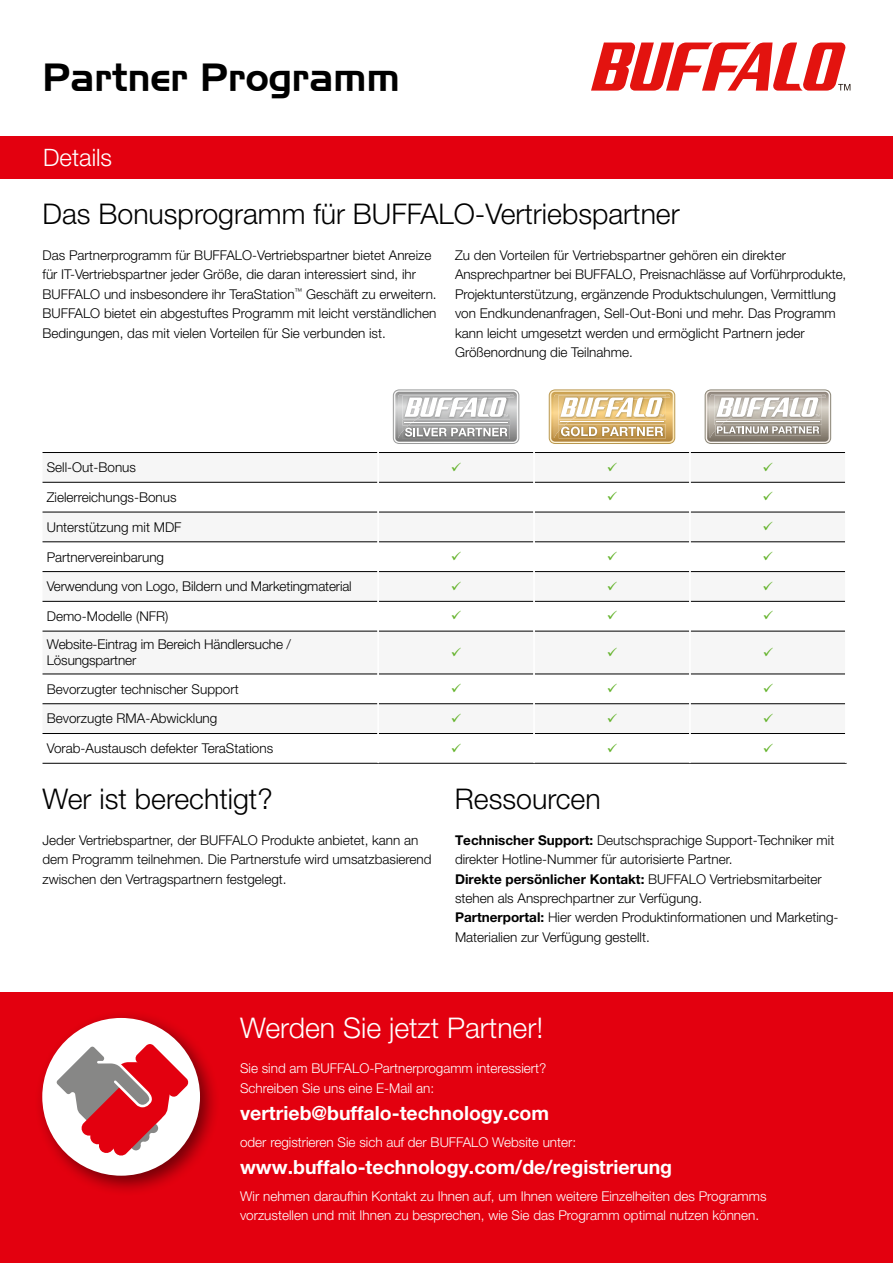
<style>
.page{position:relative;width:893px;height:1263px;background:#fff}
.page>*{position:absolute;margin:0;border:0;box-sizing:border-box;transform-origin:0 0}
.t1{font:39.15px "Slicker";color:#000}
.t2{font:300 28.5px "Helvetica Neue LT Pro";color:#000}
.t3{font:300 28.5px "Helvetica Neue LT Pro";color:#fff}
.t4{font:300 24px "Helvetica Neue LT Pro";color:#fff}
.t5{font:700 19.5px "Helvetica Neue LT Pro";color:#fff}
.t6{font:300 13.5px/19.5px "Helvetica Neue LT Pro";color:#000}
.t7{font:300 13.5px/19.5px "Helvetica Neue LT Pro";color:#fff}
.s1{font-weight:700}
</style>
<div class="page">
<div style="left:0;top:992px;width:893px;height:271px;background:#e3000f"></div>
<svg style="left:591px;top:43px;width:259px;height:48px"></svg>
<div style="left:0;top:136px;width:893px;height:43px;background:#e3000f"></div>
<div style="left:43px;top:453px;width:802px;height:29px;background:#f6f6f6"></div>
<svg style="left:43px;top:511px;width:802px;height:252px;fill:#f6f6f6"></svg>
<hr style="left:43px;top:452px;width:334px;height:1px;background:#000">
<hr style="left:379px;top:452px;width:154px;height:1px;background:#000">
<hr style="left:535px;top:452px;width:154px;height:1px;background:#000">
<hr style="left:691px;top:452px;width:154px;height:1px;background:#000">
<hr style="left:43px;top:482px;width:334px;height:1px;background:#000">
<hr style="left:379px;top:482px;width:154px;height:1px;background:#000">
<hr style="left:535px;top:482px;width:154px;height:1px;background:#000">
<hr style="left:691px;top:482px;width:154px;height:1px;background:#000">
<hr style="left:43px;top:512px;width:334px;height:1px;background:#000">
<hr style="left:379px;top:512px;width:154px;height:1px;background:#000">
<hr style="left:535px;top:512px;width:154px;height:1px;background:#000">
<hr style="left:691px;top:512px;width:154px;height:1px;background:#000">
<hr style="left:43px;top:541px;width:334px;height:1px;background:#000">
<hr style="left:379px;top:541px;width:154px;height:1px;background:#000">
<hr style="left:535px;top:541px;width:154px;height:1px;background:#000">
<hr style="left:691px;top:541px;width:154px;height:1px;background:#000">
<hr style="left:43px;top:571px;width:334px;height:1px;background:#000">
<hr style="left:379px;top:571px;width:154px;height:1px;background:#000">
<hr style="left:535px;top:571px;width:154px;height:1px;background:#000">
<hr style="left:691px;top:571px;width:154px;height:1px;background:#000">
<hr style="left:43px;top:601px;width:334px;height:1px;background:#000">
<hr style="left:379px;top:601px;width:154px;height:1px;background:#000">
<hr style="left:535px;top:601px;width:154px;height:1px;background:#000">
<hr style="left:691px;top:601px;width:154px;height:1px;background:#000">
<hr style="left:43px;top:631px;width:334px;height:1px;background:#000">
<hr style="left:379px;top:631px;width:154px;height:1px;background:#000">
<hr style="left:535px;top:631px;width:154px;height:1px;background:#000">
<hr style="left:691px;top:631px;width:154px;height:1px;background:#000">
<hr style="left:43px;top:763px;width:335px;height:1px;background:#000">
<hr style="left:378px;top:763px;width:156px;height:1px;background:#000">
<hr style="left:534px;top:763px;width:156px;height:1px;background:#000">
<hr style="left:690px;top:763px;width:157px;height:1px;background:#000">
<hr style="left:43px;top:674px;width:334px;height:1px;background:#000">
<hr style="left:379px;top:674px;width:154px;height:1px;background:#000">
<hr style="left:535px;top:674px;width:154px;height:1px;background:#000">
<hr style="left:691px;top:674px;width:154px;height:1px;background:#000">
<hr style="left:43px;top:703px;width:334px;height:1px;background:#000">
<hr style="left:379px;top:703px;width:154px;height:1px;background:#000">
<hr style="left:535px;top:703px;width:154px;height:1px;background:#000">
<hr style="left:691px;top:703px;width:154px;height:1px;background:#000">
<hr style="left:43px;top:733px;width:334px;height:1px;background:#000">
<hr style="left:379px;top:733px;width:154px;height:1px;background:#000">
<hr style="left:535px;top:733px;width:154px;height:1px;background:#000">
<hr style="left:691px;top:733px;width:154px;height:1px;background:#000">
<hr style="left:689px;top:452px;width:2px;height:30px;background:#fff">
<hr style="left:689px;top:482px;width:2px;height:30px;background:#fff">
<hr style="left:689px;top:512px;width:2px;height:30px;background:#fff">
<hr style="left:689px;top:542px;width:2px;height:30px;background:#fff">
<hr style="left:689px;top:572px;width:2px;height:29px;background:#fff">
<hr style="left:689px;top:631px;width:2px;height:43px;background:#fff">
<hr style="left:689px;top:674px;width:2px;height:30px;background:#fff">
<hr style="left:689px;top:704px;width:2px;height:29px;background:#fff">
<hr style="left:689px;top:733px;width:2px;height:30px;background:#fff">
<hr style="left:377px;top:452px;width:2px;height:30px;background:#fff">
<hr style="left:377px;top:482px;width:2px;height:30px;background:#fff">
<hr style="left:377px;top:512px;width:2px;height:30px;background:#fff">
<hr style="left:377px;top:542px;width:2px;height:30px;background:#fff">
<hr style="left:377px;top:572px;width:2px;height:29px;background:#fff">
<hr style="left:377px;top:601px;width:2px;height:30px;background:#fff">
<hr style="left:377px;top:631px;width:2px;height:43px;background:#fff">
<hr style="left:377px;top:674px;width:2px;height:30px;background:#fff">
<hr style="left:377px;top:704px;width:2px;height:29px;background:#fff">
<hr style="left:377px;top:733px;width:2px;height:30px;background:#fff">
<hr style="left:533px;top:452px;width:2px;height:30px;background:#fff">
<hr style="left:533px;top:482px;width:2px;height:30px;background:#fff">
<hr style="left:533px;top:512px;width:2px;height:30px;background:#fff">
<hr style="left:533px;top:542px;width:2px;height:30px;background:#fff">
<hr style="left:533px;top:572px;width:2px;height:29px;background:#fff">
<hr style="left:533px;top:601px;width:2px;height:30px;background:#fff">
<hr style="left:689px;top:601px;width:2px;height:30px;background:#fff">
<hr style="left:533px;top:631px;width:2px;height:43px;background:#fff">
<hr style="left:533px;top:674px;width:2px;height:30px;background:#fff">
<hr style="left:533px;top:704px;width:2px;height:29px;background:#fff">
<hr style="left:533px;top:733px;width:2px;height:30px;background:#fff">
<svg style="left:393px;top:389px;width:126px;height:55px"></svg>
<svg style="left:549px;top:389px;width:126px;height:55px"></svg>
<svg style="left:705px;top:389px;width:126px;height:55px"></svg>
<div style="left:34px;top:1010px;width:187px;height:186px;background:#000;opacity:.5"></div>
<div style="left:42px;top:1018px;width:158px;height:158px;background:#fff;border-radius:50%"></div>
<svg style="left:49px;top:1039px;width:144px;height:121px"></svg>
<svg style="left:452px;top:462px;width:9px;height:9px"></svg>
<svg style="left:608px;top:462px;width:9px;height:9px"></svg>
<svg style="left:764px;top:462px;width:9px;height:9px"></svg>
<svg style="left:764px;top:522px;width:9px;height:8px"></svg>
<svg style="left:452px;top:551px;width:9px;height:9px"></svg>
<svg style="left:608px;top:551px;width:9px;height:9px"></svg>
<svg style="left:764px;top:551px;width:9px;height:9px"></svg>
<svg style="left:452px;top:581px;width:9px;height:9px"></svg>
<svg style="left:608px;top:581px;width:9px;height:9px"></svg>
<svg style="left:764px;top:581px;width:9px;height:9px"></svg>
<svg style="left:452px;top:611px;width:9px;height:9px"></svg>
<svg style="left:608px;top:611px;width:9px;height:9px"></svg>
<svg style="left:764px;top:611px;width:9px;height:9px"></svg>
<svg style="left:452px;top:647px;width:9px;height:9px"></svg>
<svg style="left:608px;top:647px;width:9px;height:9px"></svg>
<svg style="left:764px;top:647px;width:9px;height:9px"></svg>
<svg style="left:452px;top:684px;width:9px;height:8px"></svg>
<svg style="left:608px;top:684px;width:9px;height:8px"></svg>
<svg style="left:764px;top:684px;width:9px;height:8px"></svg>
<svg style="left:452px;top:713px;width:9px;height:9px"></svg>
<svg style="left:608px;top:713px;width:9px;height:9px"></svg>
<svg style="left:764px;top:713px;width:9px;height:9px"></svg>
<svg style="left:452px;top:743px;width:9px;height:9px"></svg>
<svg style="left:608px;top:743px;width:9px;height:9px"></svg>
<svg style="left:764px;top:743px;width:9px;height:9px"></svg>
<h1 class="t1" style="left:43px;top:55px;width:359px">Partner Programm</h1>
<h3 class="t4" style="left:43px;top:143px;width:71px">Details</h3>
<h2 class="t2" style="left:43px;top:197px;width:639px">Das Bonusprogramm für BUFFALO-Vertriebspartner</h2>
<p class="t6" style="left:43px;top:245px;width:396px">Das Partnerprogramm für BUFFALO-Vertriebspartner bietet Anreize für IT-Vertriebspartner jeder Größe, die daran interessiert sind, ihr BUFFALO und insbesondere ihr TeraStation<sup>™</sup> Geschäft zu erweitern.<br>BUFFALO bietet ein abgestuftes Programm mit leicht verständlichen Bedingungen, das mit vielen Vorteilen für Sie verbunden ist.</p>
<p class="t6" style="left:455px;top:245px;width:393px">Zu den Vorteilen für Vertriebspartner gehören ein direkter Ansprechpartner bei BUFFALO, Preisnachlässe auf Vorführprodukte, Projektunterstützung, ergänzende Produktschulungen, Vermittlung von Endkundenanfragen, Sell-Out-Boni und mehr. Das Programm kann leicht umgesetzt werden und ermöglicht Partnern jeder Größenordnung die Teilnahme.</p>
<p class="t6" style="left:47px;top:457px;width:91px">Sell-Out-Bonus</p>
<p class="t6" style="left:47px;top:487px;width:131px">Zielerreichungs-Bonus</p>
<p class="t6" style="left:47px;top:517px;width:136px">Unterstützung mit MDF</p>
<p class="t6" style="left:47px;top:547px;width:119px">Partnervereinbarung</p>
<p class="t6" style="left:47px;top:576px;width:306px">Verwendung von Logo, Bildern und Marketingmaterial</p>
<p class="t6" style="left:47px;top:606px;width:123px">Demo-Modelle (NFR)</p>
<p class="t6" style="left:47px;top:636px;width:246px;line-height:16.2px">Website-Eintrag im Bereich Händlersuche /<br>Lösungspartner</p>
<p class="t6" style="left:47px;top:679px;width:193px">Bevorzugter technischer Support</p>
<p class="t6" style="left:47px;top:709px;width:172px">Bevorzugte RMA-Abwicklung</p>
<p class="t6" style="left:47px;top:738px;width:228px">Vorab-Austausch defekter TeraStations</p>
<h2 class="t2" style="left:43px;top:782px;width:232px">Wer ist berechtigt?</h2>
<p class="t6" style="left:43px;top:830px;width:391px">Jeder Vertriebspartner, der BUFFALO Produkte anbietet, kann an dem Programm teilnehmen. Die Partnerstufe wird umsatzbasierend zwischen den Vertragspartnern festgelegt.</p>
<h2 class="t2" style="left:455px;top:782px;width:147px">Ressourcen</h2>
<p class="t6" style="left:455px;top:830px;width:385px"><span class="s1">Technischer Support:</span> Deutschsprachige Support-Techniker mit direkter Hotline-Nummer für autorisierte Partner.<br><span class="s1">Direkte persönlicher Kontakt:</span> BUFFALO Vertriebsmitarbeiter stehen als Ansprechpartner zur Verfügung.<br><span class="s1">Partnerportal:</span> Hier werden Produktinformationen und Marketing-Materialien zur Verfügung gestellt.</p>
<h2 class="t3" style="left:240px;top:1011px;width:305px">Werden Sie jetzt Partner!</h2>
<p class="t7" style="left:240px;top:1058px;width:308px">Sie sind am BUFFALO-Partnerprogamm interessiert?<br>Schreiben Sie uns eine E-Mail an:</p>
<h3 class="t5" style="left:240px;top:1101px;width:311px">vertrieb@buffalo-technology.com</h3>
<p class="t7" style="left:240px;top:1132px;width:338px">oder registrieren Sie sich auf der BUFFALO Website unter:</p>
<h3 class="t5" style="left:240px;top:1155px;width:434px">www.buffalo-technology.com/de/registrierung</h3>
<p class="t7" style="left:240px;top:1186px;width:528px">Wir nehmen daraufhin Kontakt zu Ihnen auf, um Ihnen weitere Einzelheiten des Programms vorzustellen und mit Ihnen zu besprechen, wie Sie das Programm optimal nutzen können.</p>
</div>
